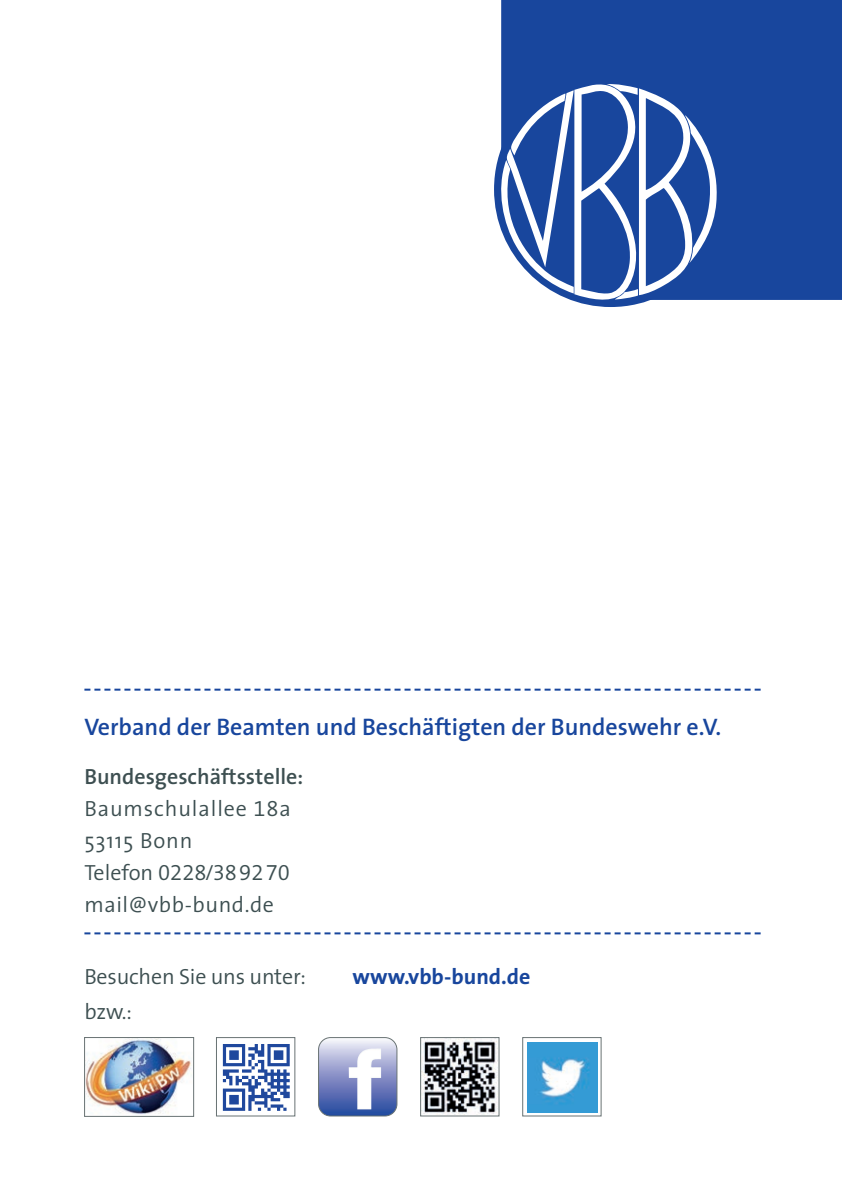
<style>
.page{position:relative;width:842px;height:1191px;background:#fff}
.page>*{position:absolute;margin:0;border:0;box-sizing:border-box;transform-origin:0 0}
.t1{font:600 24px "The Sans";color:#18469d}
.t2{font:300 22px/32px "The Sans";letter-spacing:.025em;color:#3d4f51}
.t3{font:300 22px "The Sans";letter-spacing:-.01em;color:#3d4f51}
.t4{font:22px "The Sans Semi Light Expert";color:#3d4f51}
.t5{font:700 22px "The Sans";color:#18469d}
.s1{font-weight:600}
.s2{font-family:"The Sans Semi Light Expert";font-weight:400}
.s3{font-family:"The Sans";font-weight:300}
</style>
<div class="page">
<svg style="left:84px;top:688px;width:676px;height:2px"></svg>
<svg style="left:84px;top:932px;width:676px;height:2px"></svg>
<div style="left:501px;top:0;width:341px;height:300px;background:#18469d"></div>
<svg style="left:494px;top:72px;width:233px;height:235px;fill:#18469d"></svg>
<svg style="left:501px;top:84px;width:215px;height:215px"></svg>
<svg style="left:318px;top:1037px;width:79px;height:78px;background:#8f9bcb"></svg>
<img style="left:349px;top:1048px;width:32px;height:61px">
<div style="left:318px;top:1037px;width:79px;height:79px;border:1px solid #697374;border-radius:12px"></div>
<svg style="left:223px;top:1044px;width:67px;height:66px"></svg>
<div style="left:216px;top:1037px;width:79px;height:79px;border:1px solid #697374"></div>
<img style="left:422px;top:1039px;width:75px;height:75px">
<div style="left:420px;top:1037px;width:79px;height:79px;border:1px solid #697374"></div>
<svg style="left:527px;top:1042px;width:71px;height:71px"></svg>
<img style="left:527px;top:1042px;width:70px;height:70px">
<div style="left:522px;top:1037px;width:79px;height:79px;border:1px solid #697374"></div>
<img style="left:86px;top:1039px;width:106px;height:75px">
<div style="left:84px;top:1037px;width:110px;height:79px;border:1px solid #697374"></div>
<p class="t1" style="left:84px;top:707px;width:638px">Verband der Beamten und Beschäftigten der Bundeswehr e.V.</p>
<p class="t2" style="left:84px;top:759px;width:220px"><span class="s1">Bundesgeschäftsstelle:<br></span>Baumschulallee <span class="s2">18</span>a<br>53115 Bonn</p>
<p class="t4" style="left:84px;top:854px;width:207px"><span class="s3">Telefon</span> 0228/389270</p>
<p class="t2" style="left:84px;top:887px;width:191px">mail@vbb-bund.de</p>
<p class="t3" style="left:84px;top:958px;width:223px">Besuchen Sie uns unter:</p>
<p class="t5" style="left:352px;top:958px;width:180px">www.vbb-bund.de</p>
<p class="t2" style="left:84px;top:995px;width:49px">bzw.:</p>
</div>
